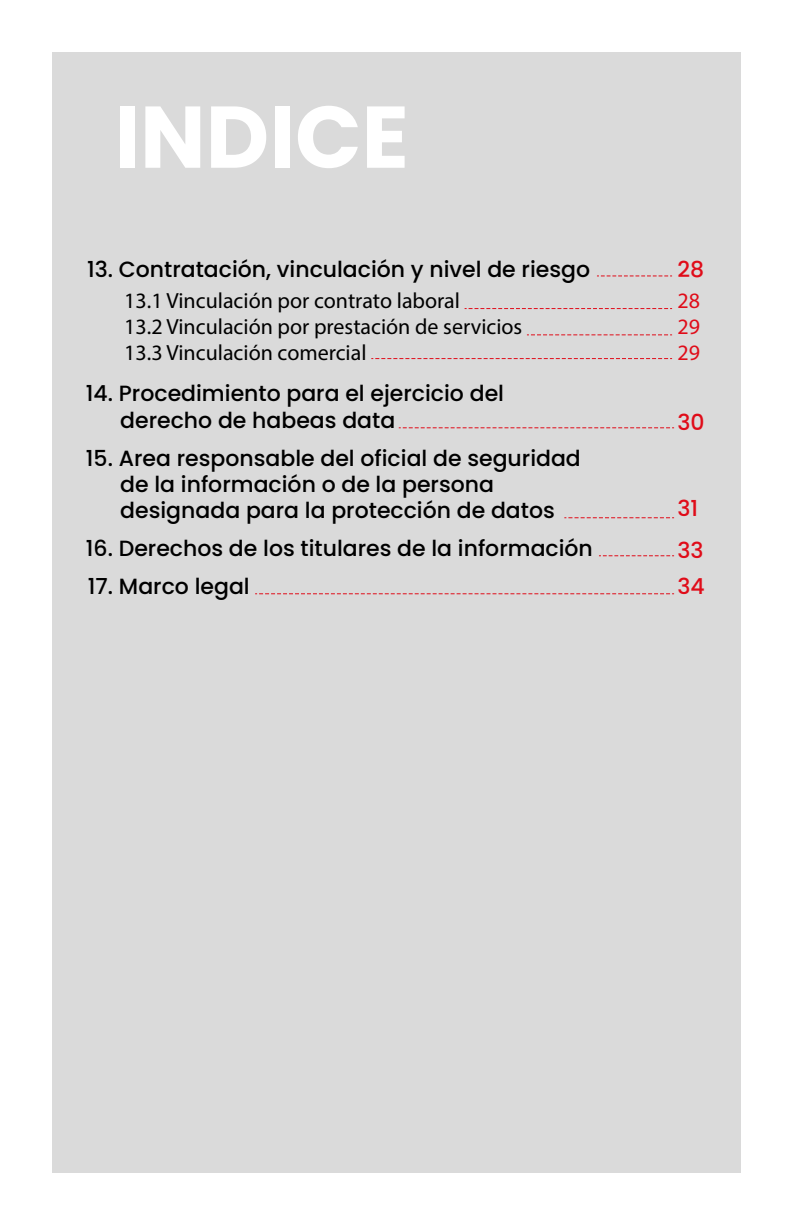
<style>
.page{position:relative;width:794px;height:1225px;background:#fff}
.page>*{position:absolute;margin:0;border:0;box-sizing:border-box;transform-origin:0 0}
.t1{font:700 87.4px "Poppins";color:#fff}
.t2{font:500 22px/26.4px "Poppins";color:#000}
.t3{font:22px/26.4px "Myriad Pro";color:#000}
.t4{font:500 22px "Poppins";color:#e00c19}
.t5{font:22px/26.4px "Myriad Pro";color:#e00c19;text-align:justify}
</style>
<div class="page">
<hr style="left:793px;top:145px;width:1px;height:75px;background:#e00d1a">
<div style="left:19px;top:26px;width:748px;height:1173px;background:#dadada"></div>
<div style="left:5px;top:1px;width:787px;height:51px;background:#fff"></div>
<div style="left:741px;top:52px;width:51px;height:1173px;background:#fff"></div>
<div style="left:0;top:52px;width:52px;height:1173px;background:#fff"></div>
<div style="left:0;top:1173px;width:792px;height:52px;background:#fff"></div>
<svg style="left:399px;top:427px;width:275px;height:1px"></svg>
<svg style="left:255px;top:593px;width:419px;height:1px"></svg>
<svg style="left:564px;top:517px;width:110px;height:1px"></svg>
<svg style="left:597px;top:276px;width:75px;height:1px"></svg>
<svg style="left:464px;top:308px;width:208px;height:1px"></svg>
<svg style="left:527px;top:334px;width:145px;height:1px"></svg>
<svg style="left:371px;top:358px;width:301px;height:1px"></svg>
<svg style="left:599px;top:555px;width:75px;height:1px"></svg>
<h1 class="t1" style="left:114px;top:86px;width:296px">INDICE</h1>
<p class="t2" style="left:87px;top:257px;width:504px">13. Contratación, vinculación y nivel de riesgo</p>
<p class="t4" style="left:677px;top:257px;width:28px">28</p>
<p class="t5" style="left:677px;top:287px;width:24px">28<br>29<br>29</p>
<p class="t3" style="left:124px;top:287px;width:399px">13.1 Vinculación por contrato laboral<br>13.2 Vinculación por prestación de servicios<br>13.3 Vinculación comercial</p>
<p class="t2" style="left:120px;top:380px;width:385px;text-indent:-34px">14. Procedimiento para el ejercicio del derecho de habeas data</p>
<p class="t2" style="left:120px;top:445px;width:462px;text-indent:-34px">15. Area responsable del oficial de seguridad de la información o de la persona designada para la protección de datos</p>
<p class="t4" style="left:677px;top:409px;width:29px">30</p>
<p class="t4" style="left:677px;top:495px;width:22px">31</p>
<p class="t2" style="left:86px;top:535px;width:508px">16. Derechos de los titulares de la información</p>
<p class="t4" style="left:677px;top:537px;width:28px">33</p>
<p class="t2" style="left:88px;top:573px;width:163px">17. Marco legal</p>
<p class="t4" style="left:677px;top:573px;width:29px">34</p>
</div>
